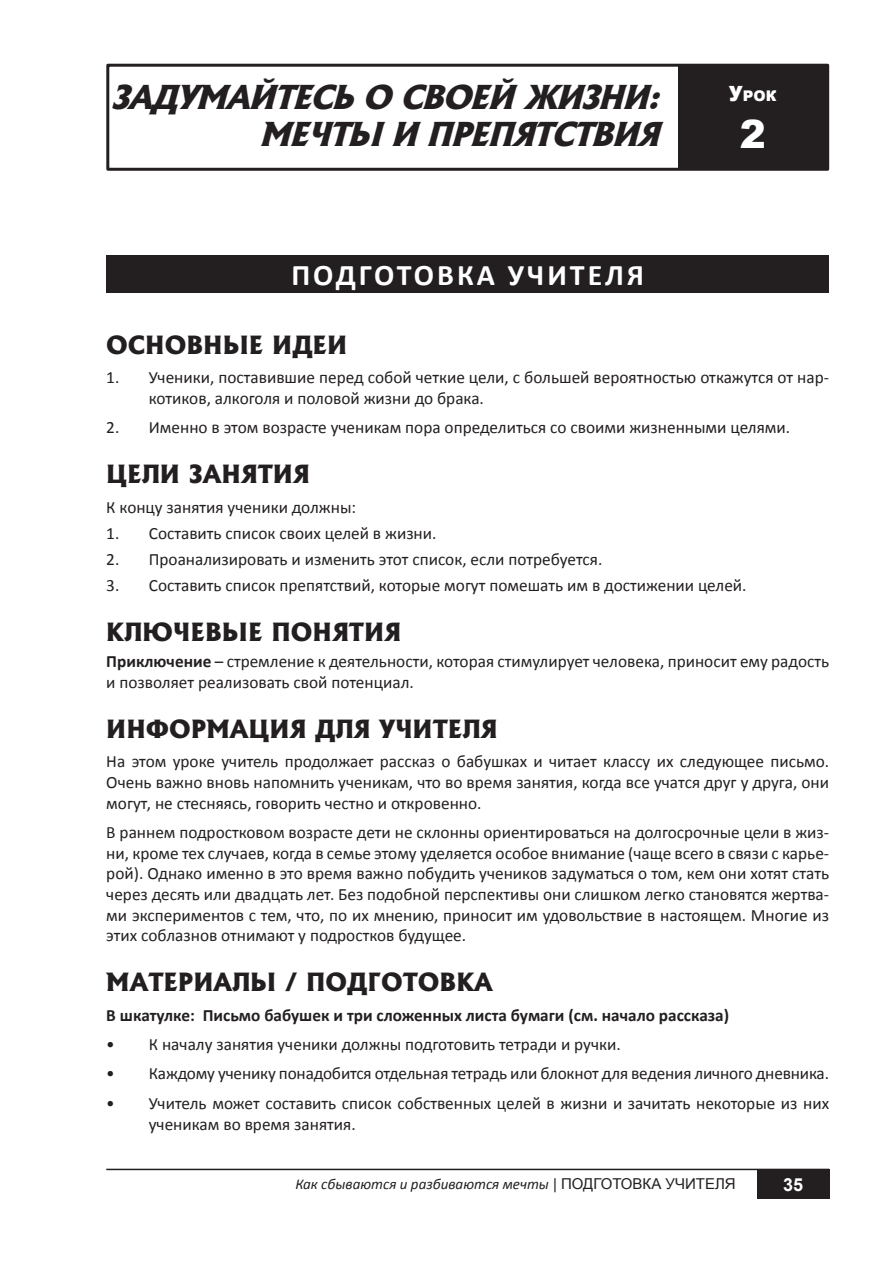
<style>
.page{position:relative;width:893px;height:1263px;background:#fff}
.page>*{position:absolute;margin:0;border:0;box-sizing:border-box;transform-origin:0 0}
.t1{font:900 39px "Arial";color:#fff}
.t2{font:italic 800 31.5px/37.8px "Albertus";color:#231f20;text-align:right}
.t3{font:700 30px "Calibri";letter-spacing:.1em;color:#fff}
.t4{font:800 24px "Albertus";color:#231f20}
.t5{font:700 18px "Arial";color:#fff}
.t6{font:17.25px/20.7px "Calibri";color:#231f20}
.t7{font:700 17.25px "Calibri";color:#231f20}
.t8{font:italic 15px "Calibri";color:#231f20}
.t9{font:900 14.7px "Arial";color:#fff}
.s1{font-size:21px}
.s2{font-weight:700}
.s3{font-family:"Arial";font-style:normal}
</style>
<div class="page">
<div style="left:757px;top:1169px;width:72px;height:30px;background:#231f20"></div>
<hr style="left:106px;top:1169px;width:723px;height:1px;background:#231f20">
<div style="left:106px;top:64px;width:723px;height:107px;border:3px solid #231f20"></div>
<div style="left:678px;top:65px;width:149px;height:104px;background:#231f20"></div>
<div style="left:106px;top:255px;width:723px;height:38px;background:#231f20"></div>
<p class="t2" style="left:111px;top:78px;width:560px">ЗАДУМАЙТЕСЬ О СВОЕЙ ЖИЗН И:<br>МЕЧТЫ И ПРЕПЯТСТВИЯ</p>
<p class="t3" style="left:291px;top:256px;width:22px">ПОД</p>
<p class="t3" style="left:359px;top:256px;width:36px">ГОТО</p>
<p class="t3" style="left:437px;top:256px;width:130px">ВКА УЧИТЕЛ</p>
<p class="t3" style="left:627px;top:256px;width:19px">Я</p>
<p class="t9" style="left:729px;top:85px;width:49px"><span class="s1">У</span>рок</p>
<p class="t1" style="left:740px;top:106px;width:28px">2</p>
<p class="t4" style="left:106px;top:330px;width:242px">ОСНОВНЫЕ ИДЕИ</p>
<p class="t6" style="left:149px;top:367px;width:682px;text-indent:-43px">1. Ученики, поставившие перед собой четкие цели, с большей вероятностью откажутся от нар&shy;котиков, алкоголя и половой жизни до брака.</p>
<p class="t6" style="left:106px;top:417px;width:685px">2. Именно в этом возрасте ученикам пора определиться со своими жизненными целями.</p>
<p class="t4" style="left:106px;top:459px;width:205px">ЦЕЛИ ЗАНЯТИЯ</p>
<p class="t6" style="left:106px;top:496px;width:251px">К концу занятия ученики должны:</p>
<p class="t6" style="left:106px;top:523px;width:332px">1. Составить список своих целей в жизни.</p>
<p class="t6" style="left:106px;top:549px;width:498px">2. Проанализировать и изменить этот список, если потребуется.</p>
<p class="t6" style="left:106px;top:575px;width:642px">3. Составить список препятствий, которые могут помешать им в достижении целей.</p>
<p class="t4" style="left:106px;top:617px;width:296px">КЛЮЧЕВЫЕ ПОНЯТИЯ</p>
<p class="t6" style="left:106px;top:651px;width:724px"><span class="s2">Приключение</span> – стремление к деятельности, которая стимулирует человека, приносит ему радость и позволяет реализовать свой потенциал.</p>
<p class="t4" style="left:106px;top:714px;width:393px">ИНФОРМАЦИЯ ДЛЯ УЧИТЕЛЯ</p>
<p class="t6" style="left:106px;top:751px;width:724px;text-align:justify">На этом уроке учитель продолжает рассказ о бабушках и читает классу их следующее письмо.<br>Очень важно вновь напомнить ученикам, что во время занятия, когда все учатся друг у друга, они могут, не стесняясь, говорить честно и откровенно.</p>
<p class="t6" style="left:106px;top:822px;width:724px;text-align:justify">В раннем подростковом возрасте дети не склонны ориентироваться на долгосрочные цели в жиз&shy;ни, кроме тех случаев, когда в семье этому уделяется особое внимание (чаще всего в связи с карье&shy;рой). Однако именно в это время важно побудить учеников задуматься о том, кем они хотят стать через десять или двадцать лет. Без подобной перспективы они слишком легко становятся жертва&shy;ми экспериментов с тем, что, по их мнению, приносит им удовольствие в настоящем. Многие из этих соблазнов отнимают у подростков будущее.</p>
<p class="t4" style="left:106px;top:967px;width:388px">МАТЕРИАЛЫ / ПОДГОТОВКА</p>
<p class="t7" style="left:106px;top:1004px;width:624px">В шкатулке: Письмо бабушек и три сложенных листа бумаги (см. начало рассказа)</p>
<p class="t6" style="left:106px;top:1034px;width:516px">• К началу занятия ученики должны подготовить тетради и ручки.</p>
<p class="t6" style="left:106px;top:1063px;width:724px">• Каждому ученику понадобится отдельная тетрадь или блокнот для ведения личного дневника.</p>
<p class="t6" style="left:149px;top:1093px;width:682px;text-indent:-43px">• Учитель может составить список собственных целей в жизни и зачитать некоторые из них ученикам во время занятия.</p>
<p class="t8" style="left:295px;top:1174px;width:442px">Как сбываются и разбиваются мечты <span class="s3">| подготовка учителя</span></p>
<p class="t5" style="left:783px;top:1172px;width:22px">35</p>
</div>
